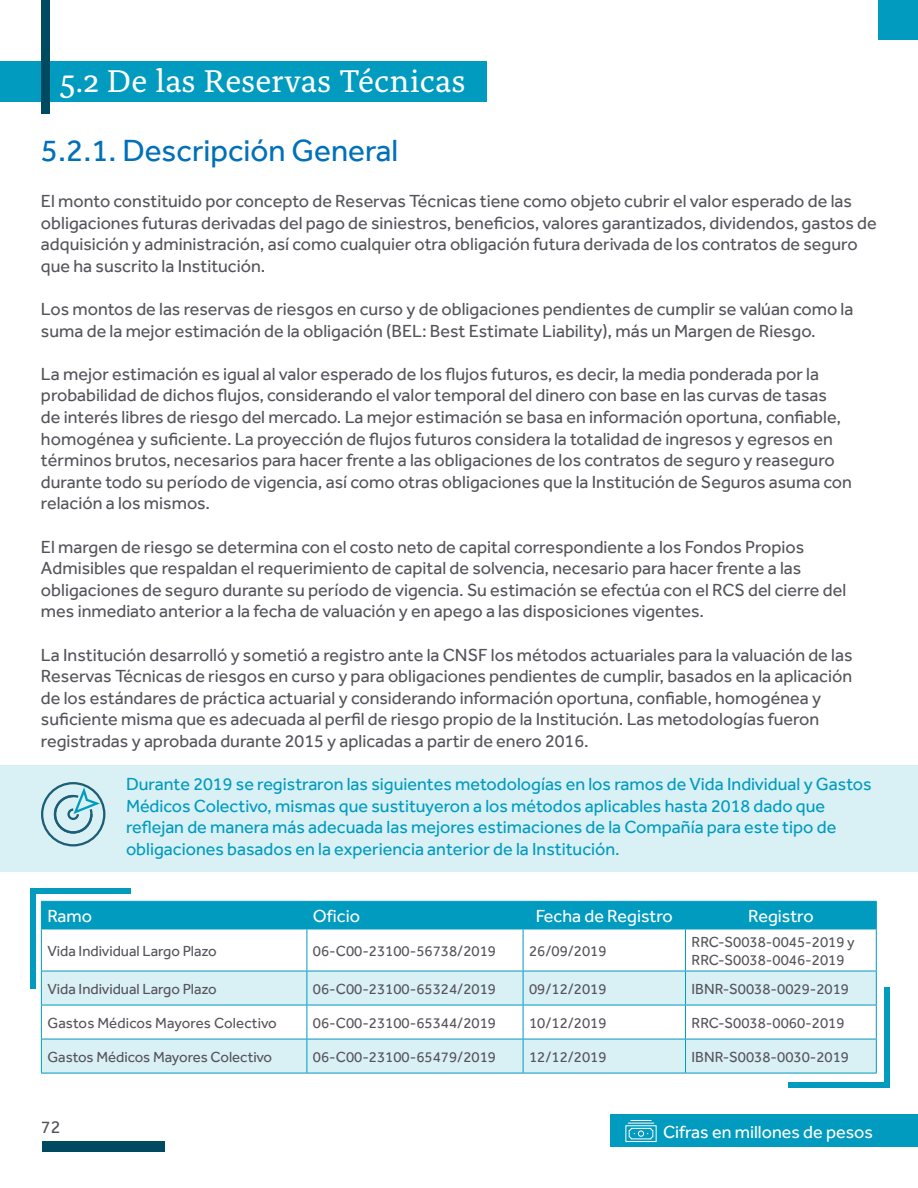
<style>
.page{position:relative;width:918px;height:1188px;background:#fff}
.page>*{position:absolute;margin:0;border:0;box-sizing:border-box;transform-origin:0 0}
.t1{font:33px "Alda OT";color:#fff}
.t2{font:31.5px "NYLIC Effra";color:#0070ba}
.t3{font:18px/21.6px "NYLIC Effra";color:#56545b}
.t4{font:18px/21.6px "NYLIC Effra";color:#009bbf}
.t5{font:18px "NYLIC Effra";color:#fff}
.t6{font:15px/18px "NYLIC Effra";color:#56545b}
</style>
<div class="page">
<div style="left:0;top:765px;width:918px;height:106px;background:#d9f0f5"></div>
<div style="left:0;top:61px;width:487px;height:41px;background:#009bbf"></div>
<div style="left:41px;top:0;width:8px;height:113px;background:#004a61"></div>
<div style="left:42px;top:972px;width:834px;height:101px;background:#d9f0f5"></div>
<svg style="left:42px;top:1006px;width:834px;height:33px"></svg>
<div style="left:41px;top:901px;width:836px;height:28px;background:#009bbf"></div>
<hr style="left:41px;top:929px;width:266px;height:1px;background:#009bbf">
<hr style="left:41px;top:929px;width:1px;height:42px;background:#009bbf">
<hr style="left:307px;top:929px;width:216px;height:1px;background:#009bbf">
<hr style="left:307px;top:929px;width:1px;height:42px;background:#009bbf">
<hr style="left:523px;top:929px;width:163px;height:1px;background:#009bbf">
<hr style="left:523px;top:929px;width:1px;height:42px;background:#009bbf">
<hr style="left:686px;top:929px;width:191px;height:1px;background:#009bbf">
<hr style="left:685px;top:929px;width:1px;height:42px;background:#009bbf">
<hr style="left:876px;top:929px;width:1px;height:42px;background:#009bbf">
<hr style="left:41px;top:971px;width:266px;height:1px;background:#009bbf">
<hr style="left:41px;top:971px;width:1px;height:34px;background:#009bbf">
<hr style="left:307px;top:971px;width:216px;height:1px;background:#009bbf">
<hr style="left:307px;top:971px;width:1px;height:34px;background:#009bbf">
<hr style="left:523px;top:971px;width:163px;height:1px;background:#009bbf">
<hr style="left:523px;top:971px;width:1px;height:34px;background:#009bbf">
<hr style="left:686px;top:971px;width:191px;height:1px;background:#009bbf">
<hr style="left:685px;top:971px;width:1px;height:34px;background:#009bbf">
<hr style="left:876px;top:971px;width:1px;height:34px;background:#009bbf">
<hr style="left:41px;top:1005px;width:266px;height:1px;background:#009bbf">
<hr style="left:41px;top:1005px;width:1px;height:34px;background:#009bbf">
<hr style="left:307px;top:1005px;width:216px;height:1px;background:#009bbf">
<hr style="left:307px;top:1005px;width:1px;height:34px;background:#009bbf">
<hr style="left:523px;top:1005px;width:163px;height:1px;background:#009bbf">
<hr style="left:523px;top:1005px;width:1px;height:34px;background:#009bbf">
<hr style="left:686px;top:1005px;width:191px;height:1px;background:#009bbf">
<hr style="left:685px;top:1005px;width:1px;height:34px;background:#009bbf">
<hr style="left:876px;top:1005px;width:1px;height:34px;background:#009bbf">
<hr style="left:41px;top:1039px;width:266px;height:1px;background:#009bbf">
<hr style="left:41px;top:1039px;width:1px;height:34px;background:#009bbf">
<hr style="left:307px;top:1039px;width:216px;height:1px;background:#009bbf">
<hr style="left:307px;top:1039px;width:1px;height:34px;background:#009bbf">
<hr style="left:523px;top:1039px;width:163px;height:1px;background:#009bbf">
<hr style="left:523px;top:1039px;width:1px;height:34px;background:#009bbf">
<hr style="left:686px;top:1039px;width:191px;height:1px;background:#009bbf">
<hr style="left:685px;top:1039px;width:1px;height:34px;background:#009bbf">
<hr style="left:876px;top:1039px;width:1px;height:34px;background:#009bbf">
<hr style="left:41px;top:1073px;width:266px;height:1px;background:#009bbf">
<hr style="left:307px;top:1073px;width:216px;height:1px;background:#009bbf">
<hr style="left:523px;top:1073px;width:163px;height:1px;background:#009bbf">
<hr style="left:686px;top:1073px;width:191px;height:1px;background:#009bbf">
<svg style="left:41px;top:782px;width:64px;height:64px"></svg>
<div style="left:30px;top:888px;width:5px;height:101px;background:#009bbf"></div>
<div style="left:30px;top:888px;width:101px;height:5px;background:#009bbf"></div>
<div style="left:884px;top:987px;width:5px;height:100px;background:#009bbf"></div>
<div style="left:789px;top:1082px;width:100px;height:5px;background:#009bbf"></div>
<div style="left:610px;top:1115px;width:308px;height:32px;background:#009bbf"></div>
<svg style="left:625px;top:1120px;width:32px;height:22px"></svg>
<div style="left:42px;top:1141px;width:123px;height:11px;background:#004a61"></div>
<div style="left:878px;top:0;width:39px;height:40px;background:#009bbf"></div>
<h1 class="t1" style="left:60px;top:67px;width:407px">5.2 De las Reservas Técnicas</h1>
<h2 class="t2" style="left:41px;top:132px;width:359px">5.2.1. Descripción General</h2>
<p class="t3" style="left:41px;top:190px;width:837px">El monto constituido por concepto de Reservas Técnicas tiene como objeto cubrir el valor esperado de las obligaciones futuras derivadas del pago de siniestros, beneficios, valores garantizados, dividendos, gastos de adquisición y administración, así como cualquier otra obligación futura derivada de los contratos de seguro que ha suscrito la Institución.</p>
<p class="t3" style="left:41px;top:298px;width:814px">Los montos de las reservas de riesgos en curso y de obligaciones pendientes de cumplir se valúan como la suma de la mejor estimación de la obligación (BEL: Best Estimate Liability), más un Margen de Riesgo.</p>
<p class="t3" style="left:41px;top:363px;width:813px">La mejor estimación es igual al valor esperado de los flujos futuros, es decir, la media ponderada por la probabilidad de dichos flujos, considerando el valor temporal del dinero con base en las curvas de tasas<br>de interés libres de riesgo del mercado. La mejor estimación se basa en información oportuna, confiable, homogénea y suficiente. La proyección de flujos futuros considera la totalidad de ingresos y egresos en términos brutos, necesarios para hacer frente a las obligaciones de los contratos de seguro y reaseguro durante todo su período de vigencia, así como otras obligaciones que la Institución de Seguros asuma con relación a los mismos.</p>
<p class="t3" style="left:41px;top:536px;width:807px">El margen de riesgo se determina con el costo neto de capital correspondiente a los Fondos Propios Admisibles que respaldan el requerimiento de capital de solvencia, necesario para hacer frente a las obligaciones de seguro durante su período de vigencia. Su estimación se efectúa con el RCS del cierre del mes inmediato anterior a la fecha de valuación y en apego a las disposiciones vigentes.</p>
<p class="t3" style="left:41px;top:644px;width:813px">La Institución desarrolló y sometió a registro ante la CNSF los métodos actuariales para la valuación de las Reservas Técnicas de riesgos en curso y para obligaciones pendientes de cumplir, basados en la aplicación de los estándares de práctica actuarial y considerando información oportuna, confiable, homogénea y suficiente misma que es adecuada al perfil de riesgo propio de la Institución. Las metodologías fueron registradas y aprobada durante 2015 y aplicadas a partir de enero 2016.</p>
<p class="t4" style="left:126px;top:773px;width:747px">Durante 2019 se registraron las siguientes metodologías en los ramos de Vida Individual y Gastos Médicos Colectivo, mismas que sustituyeron a los métodos aplicables hasta 2018 dado que reflejan de manera más adecuada las mejores estimaciones de la Compañía para este tipo de obligaciones basados en la experiencia anterior de la Institución.</p>
<p class="t5" style="left:47px;top:905px;width:46px">Ramo</p>
<p class="t5" style="left:313px;top:905px;width:49px">Oficio</p>
<p class="t5" style="left:536px;top:905px;width:139px">Fecha de Registro</p>
<p class="t5" style="left:748px;top:905px;width:67px">Registro</p>
<p class="t6" style="left:47px;top:942px;width:171px">Vida Individual Largo Plazo</p>
<p class="t6" style="left:313px;top:942px;width:185px">06-C00-23100-56738/2019</p>
<p class="t6" style="left:529px;top:942px;width:79px">26/09/2019</p>
<p class="t6" style="left:692px;top:933px;width:165px">RRC-S0038-0045-2019 y<br>RRC-S0038-0046-2019</p>
<p class="t6" style="left:47px;top:980px;width:171px">Vida Individual Largo Plazo</p>
<p class="t6" style="left:313px;top:980px;width:185px">06-C00-23100-65324/2019</p>
<p class="t6" style="left:529px;top:980px;width:79px">09/12/2019</p>
<p class="t6" style="left:692px;top:980px;width:159px">IBNR-S0038-0029-2019</p>
<p class="t6" style="left:47px;top:1014px;width:231px">Gastos Médicos Mayores Colectivo</p>
<p class="t6" style="left:313px;top:1014px;width:185px">06-C00-23100-65344/2019</p>
<p class="t6" style="left:529px;top:1014px;width:79px">10/12/2019</p>
<p class="t6" style="left:692px;top:1014px;width:155px">RRC-S0038-0060-2019</p>
<p class="t6" style="left:47px;top:1048px;width:226px">Gastos Médicos Mayores Colectivo</p>
<p class="t6" style="left:313px;top:1048px;width:185px">06-C00-23100-65479/2019</p>
<p class="t6" style="left:529px;top:1048px;width:79px">12/12/2019</p>
<p class="t6" style="left:692px;top:1048px;width:159px">IBNR-S0038-0030-2019</p>
<p class="t3" style="left:41px;top:1116px;width:21px">72</p>
<p class="t5" style="left:663px;top:1121px;width:211px">Cifras en millones de pesos</p>
</div>
